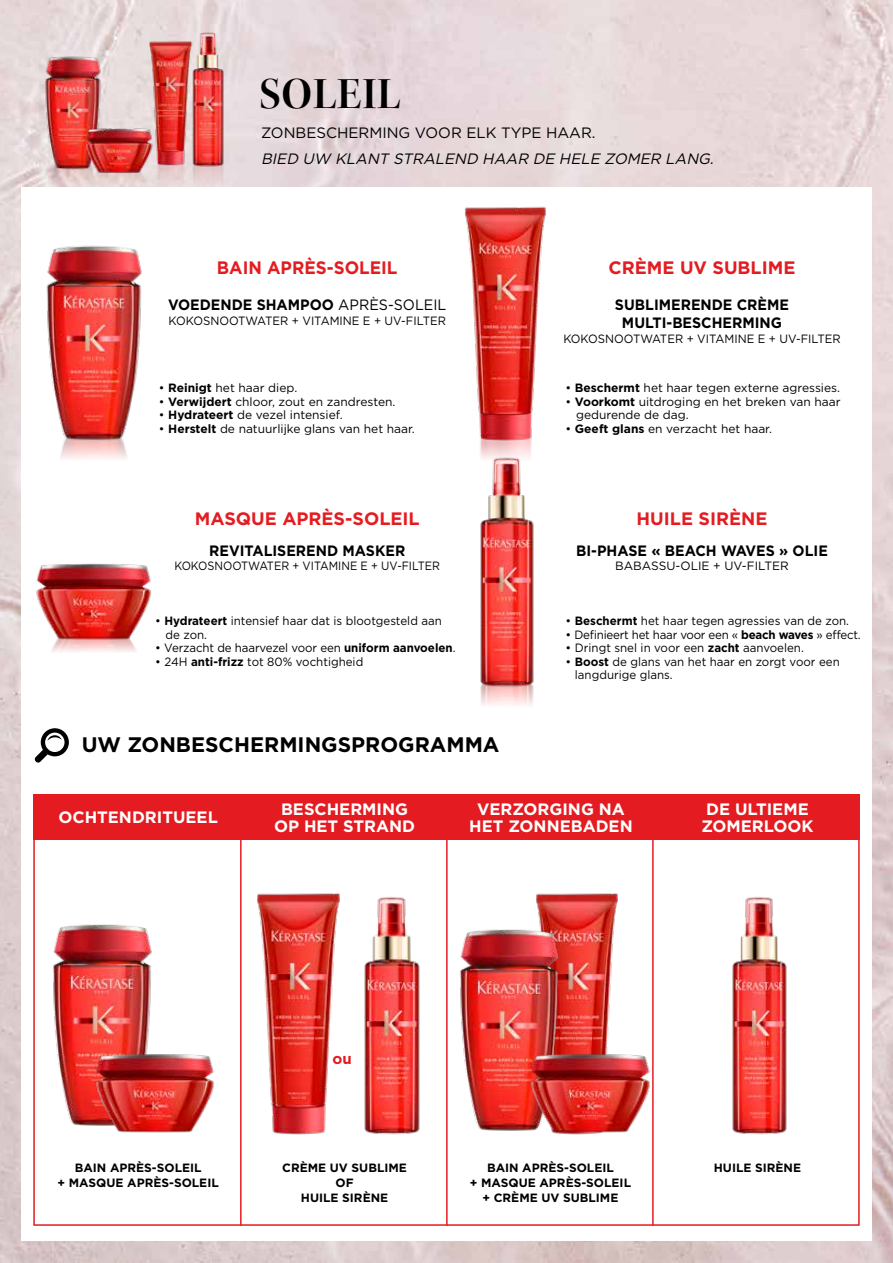
<style>
.page{position:relative;width:893px;height:1263px;background:#fff}
.page>*{position:absolute;margin:0;border:0;box-sizing:border-box;transform-origin:0 0}
.t1{font:45px "Kepler Std Semibold Disp";letter-spacing:.015em;color:#000}
.t2{font:700 21px "Gotham";color:#000}
.t3{font:700 18px "Gotham HTF";color:#e41c21}
.t4{font:700 18px "Gotham HTF";color:#e41c21;scale:.95 1}
.t5{font:700 16.5px/16.5px "Gotham";color:#fff;text-align:center}
.t6{font:700 15px/18px "Gotham";color:#000;text-align:center;scale:.95 1}
.t7{font:italic 15px "Gotham";color:#000}
.t8{font:15px "Gotham";color:#000}
.t9{font:700 15px "Gotham HTF";color:#e41c21}
.t10{font:12px/13.5px "Gotham";color:#000}
.t11{font:700 12px/15px "Gotham";color:#000;text-align:center}
.t12{font:12px "Gotham";color:#000;scale:.95 1}
.t13{font:12px "Gotham";letter-spacing:-.02em;color:#000}
.t14{font:12px "Gotham";color:#000;scale:.91 1}
.s1{font-weight:400}
.s2{font-weight:700}
</style>
<div class="page">
<img style="left:0;top:0;width:893px;height:1263px">
<img style="left:0;top:614px;width:21px;height:311px">
<div style="left:21px;top:187px;width:851px;height:1053px;background:#fff"></div>
<img style="left:40px;top:40px;width:65px;height:96px">
<img style="left:137px;top:22px;width:38px;height:131px">
<img style="left:175px;top:17px;width:65px;height:126px">
<img style="left:65px;top:112px;width:104px;height:45px">
<img style="left:40px;top:136px;width:65px;height:51px">
<img style="left:137px;top:153px;width:38px;height:34px">
<img style="left:175px;top:143px;width:65px;height:44px">
<img style="left:65px;top:157px;width:105px;height:30px">
<div style="left:33px;top:794px;width:827px;height:45px;background:#e41c21"></div>
<hr style="left:240px;top:794px;width:2px;height:432px;background:#e41c21">
<hr style="left:446px;top:794px;width:2px;height:432px;background:#e41c21">
<hr style="left:652px;top:794px;width:2px;height:432px;background:#e41c21">
<svg style="left:34px;top:728px;width:35px;height:35px"></svg>
<img style="left:46px;top:245px;width:96px;height:188px">
<img style="left:61px;top:433px;width:66px;height:26px">
<img style="left:53px;top:924px;width:99px;height:202px">
<img style="left:464px;top:206px;width:82px;height:225px">
<img style="left:479px;top:431px;width:53px;height:19px">
<img style="left:257px;top:893px;width:83px;height:242px">
<img style="left:537px;top:893px;width:81px;height:149px">
<img style="left:480px;top:450px;width:54px;height:227px">
<img style="left:476px;top:677px;width:61px;height:227px">
<img style="left:364px;top:897px;width:56px;height:238px">
<img style="left:732px;top:897px;width:55px;height:238px">
<img style="left:36px;top:563px;width:116px;height:70px">
<img style="left:51px;top:633px;width:85px;height:19px">
<img style="left:90px;top:1042px;width:124px;height:91px">
<img style="left:460px;top:920px;width:100px;height:211px">
<img style="left:525px;top:1042px;width:128px;height:94px">
<h1 class="t1" style="left:259px;top:68px;width:143px">SOLEIL</h1>
<p class="t8" style="left:261px;top:123px;width:336px">ZONBESCHERMING VOOR ELK TYPE HAAR.</p>
<p class="t7" style="left:261px;top:149px;width:458px">BIED UW KLANT STRALEND HAAR DE HELE ZOMER LANG.</p>
<h3 class="t4" style="left:217px;top:257px;width:192px">BAIN APRÈS-SOLEIL</h3>
<p class="t6" style="left:168px;top:296px;width:294px">VOEDENDE SHAMPOO <span class="s1">APRÈS-SOLEIL</span></p>
<p class="t12" style="left:169px;top:313px;width:293px">KOKOSNOOTWATER + VITAMINE E + UV-FILTER</p>
<p class="t10" style="left:159px;top:381px;width:140px">• <span class="s2">Reinigt</span> het haar diep.</p>
<p class="t10" style="left:159px;top:395px;width:238px">• <span class="s2">Verwijdert</span> chloor, zout en zandresten.</p>
<p class="t10" style="left:159px;top:408px;width:185px">• <span class="s2">Hydrateert</span> de vezel intensief.</p>
<p class="t10" style="left:159px;top:422px;width:257px">• <span class="s2">Herstelt</span> de natuurlijke glans van het haar.</p>
<h3 class="t3" style="left:195px;top:508px;width:226px">MASQUE APRÈS-SOLEIL</h3>
<p class="t6" style="left:209px;top:541px;width:208px">REVITALISEREND MASKER</p>
<p class="t14" style="left:174px;top:558px;width:293px">KOKOSNOOTWATER + VITAMINE E + UV-FILTER</p>
<p class="t10" style="left:166px;top:614px;width:278px;text-indent:-10px">• <span class="s2">Hydrateert</span> intensief haar dat is blootgesteld aan de zon.</p>
<p class="t10" style="left:155px;top:641px;width:302px">• Verzacht de haarvezel voor een <span class="s2">uniform aanvoelen</span>.</p>
<p class="t10" style="left:155px;top:655px;width:210px">• 24H <span class="s2">anti-frizz</span> tot 80% vochtigheid</p>
<h2 class="t2" style="left:82px;top:731px;width:419px">UW ZONBESCHERMINGSPROGRAMMA</h2>
<h3 class="t3" style="left:608px;top:257px;width:188px">CRÈME UV SUBLIME</h3>
<p class="t6" style="left:615px;top:296px;width:185px">SUBLIMERENDE CRÈME<br>MULTI-BESCHERMING</p>
<p class="t12" style="left:563px;top:331px;width:293px">KOKOSNOOTWATER + VITAMINE E + UV-FILTER</p>
<p class="t10" style="left:566px;top:381px;width:276px">• <span class="s2">Beschermt</span> het haar tegen externe agressies.</p>
<p class="t10" style="left:576px;top:395px;width:266px;text-indent:-10px">• <span class="s2">Voorkomt</span> uitdroging en het breken van haar gedurende de dag.</p>
<p class="t10" style="left:566px;top:422px;width:208px">• <span class="s2">Geeft glans</span> en verzacht het haar.</p>
<h3 class="t3" style="left:637px;top:508px;width:132px">HUILE SIRÈNE</h3>
<p class="t6" style="left:576px;top:541px;width:266px">BI-PHASE « BEACH WAVES » OLIE</p>
<p class="t10" style="left:615px;top:559px;width:175px">BABASSU-OLIE + UV-FILTER</p>
<p class="t10" style="left:566px;top:614px;width:285px">• <span class="s2">Beschermt</span> het haar tegen agressies van de zon.</p>
<p class="t13" style="left:566px;top:627px;width:297px">• Definieert het haar voor een « <span class="s2">beach waves</span> » effect.</p>
<p class="t10" style="left:566px;top:641px;width:240px">• Dringt snel in voor een <span class="s2">zacht</span> aanvoelen.</p>
<p class="t10" style="left:575px;top:655px;width:266px;text-indent:-9px">• <span class="s2">Boost</span> de glans van het haar en zorgt voor een langdurige glans.</p>
<h3 class="t5" style="left:58px;top:809px;width:161px">OCHTENDRITUEEL</h3>
<h3 class="t5" style="left:469px;top:801px;width:165px">VERZORGING NA<br>HET ZONNEBADEN</h3>
<h3 class="t5" style="left:274px;top:801px;width:143px">BESCHERMING<br>OP HET STRAND</h3>
<h3 class="t5" style="left:701px;top:801px;width:114px;text-align:left">DE ULTIEME<br>ZOMERLOOK</h3>
<p class="t9" style="left:332px;top:1050px;width:21px">ou</p>
<p class="t11" style="left:58px;top:1160px;width:163px">BAIN APRÈS-SOLEIL<br>+ MASQUE APRÈS-SOLEIL</p>
<p class="t11" style="left:282px;top:1160px;width:126px">CRÈME UV SUBLIME<br>OF<br>HUILE SIRÈNE</p>
<p class="t11" style="left:470px;top:1160px;width:163px">BAIN APRÈS-SOLEIL<br>+ MASQUE APRÈS-SOLEIL + CRÈME UV SUBLIME</p>
<p class="t11" style="left:714px;top:1160px;width:89px">HUILE SIRÈNE</p>
</div>
